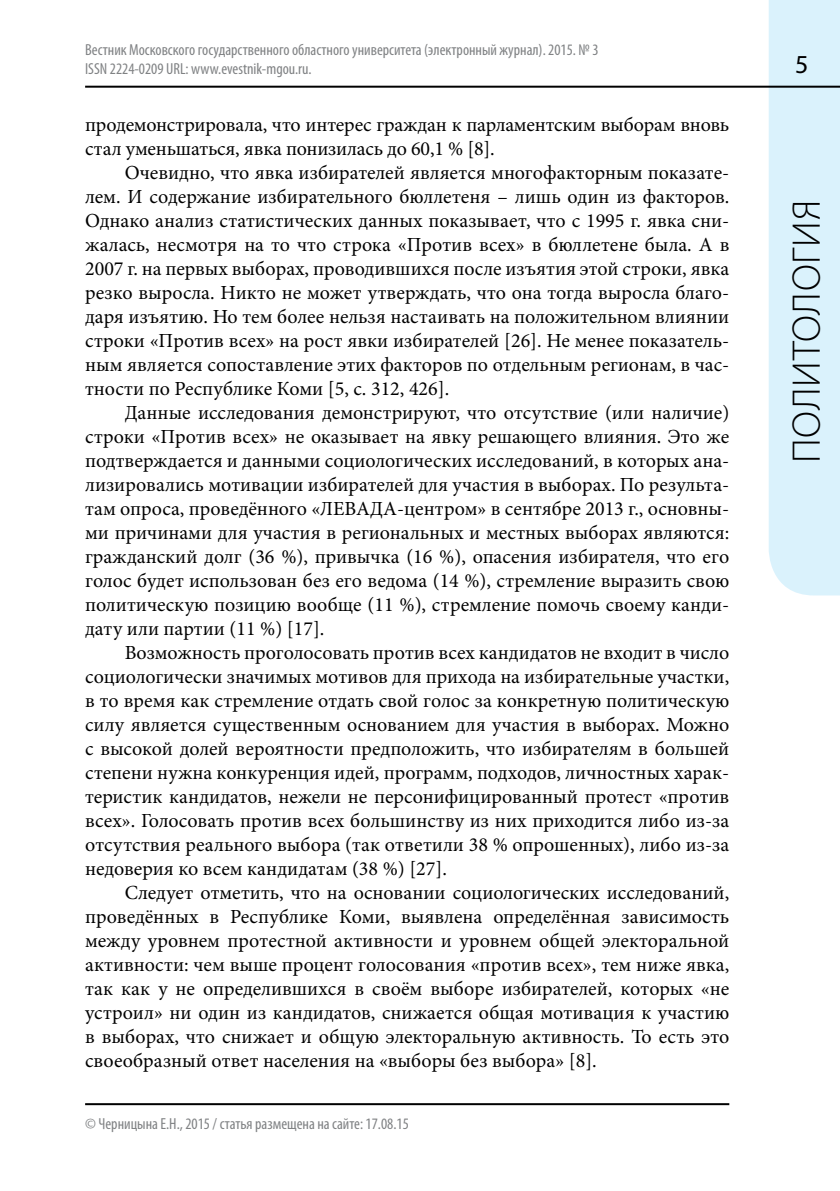
<style>
.page{position:relative;width:840px;height:1191px;background:#fff}
.page>*{position:absolute;margin:0;border:0;box-sizing:border-box;transform-origin:0 0}
.t1{font:300 40px "Myriad Pro";letter-spacing:.02em;color:#000}
.t2{font:20px/24px "Minion Pro";color:#000;text-align:justify}
.t3{font:condensed 16px/19.2px "Myriad Pro";color:#808284}
</style>
<div class="page">
<div style="left:768px;top:0;width:71px;height:595px;background:#daf2fc"></div>
<hr style="left:85px;top:86px;width:754px;height:2px;background:#000">
<hr style="left:85px;top:1103px;width:644px;height:2px;background:#000">
<p class="t3" style="left:85px;top:39px;width:514px">Вестник Московского государственного областного университета (электронный журнал). 2015. № 3<br>ISSN 2224-0209 URL: www.evestnik-mgou.ru.</p>
<p class="t2" style="left:85px;top:112px;width:645px">продемонстрировала, что интерес граждан к парламентским выборам вновь стал уменьшаться, явка понизилась до 60,1 % [8].</p>
<p class="t2" style="left:85px;top:160px;width:645px;text-indent:40px">Очевидно, что явка избирателей является многофакторным показате&shy;лем. И содержание избирательного бюллетеня – лишь один из факторов.<br>Однако анализ статистических данных показывает, что с 1995 г. явка сни&shy;жалась, несмотря на то что строка «Против всех» в бюллетене была. А в 2007 г. на первых выборах, проводившихся после изъятия этой строки, явка резко выросла. Никто не может утверждать, что она тогда выросла благо&shy;даря изъятию. Но тем более нельзя настаивать на положительном влиянии строки «Против всех» на рост явки избирателей [26]. Не менее показатель&shy;ным является сопоставление этих факторов по отдельным регионам, в час&shy;тности по Республике Коми [5, с. 312, 426].</p>
<p class="t2" style="left:85px;top:400px;width:645px;text-indent:40px">Данные исследования демонстрируют, что отсутствие (или наличие) строки «Против всех» не оказывает на явку решающего влияния. Это же подтверждается и данными социологических исследований, в которых ана&shy;лизировались мотивации избирателей для участия в выборах. По результа&shy;там опроса, проведённого «ЛЕВАДА-центром» в сентябре 2013 г., основны&shy;ми причинами для участия в региональных и местных выборах являются: гражданский долг (36 %), привычка (16 %), опасения избирателя, что его голос будет использован без его ведома (14 %), стремление выразить свою политическую позицию вообще (11 %), стремление помочь своему канди&shy;дату или партии (11 %) [17].</p>
<p class="t2" style="left:85px;top:640px;width:645px;text-indent:40px">Возможность проголосовать против всех кандидатов не входит в число социологически значимых мотивов для прихода на избирательные участки, в то время как стремление отдать свой голос за конкретную политическую силу является существенным основанием для участия в выборах. Можно с высокой долей вероятности предположить, что избирателям в большей степени нужна конкуренция идей, программ, подходов, личностных харак&shy;теристик кандидатов, нежели не персонифицированный протест «против всех». Голосовать против всех большинству из них приходится либо из-за отсутствия реального выбора (так ответили 38 % опрошенных), либо из-за недоверия ко всем кандидатам (38 %) [27].</p>
<p class="t2" style="left:85px;top:880px;width:645px;text-indent:40px">Следует отметить, что на основании социологических исследований, проведённых в Республике Коми, выявлена определённая зависимость между уровнем протестной активности и уровнем общей электоральной активности: чем выше процент голосования «против всех», тем ниже явка, так как у не определившихся в своём выборе избирателей, которых «не устроил» ни один из кандидатов, снижается общая мотивация к участию в выборах, что снижает и общую электоральную активность. То есть это своеобразный ответ населения на «выборы без выбора» [8].</p>
<p class="t3" style="left:85px;top:1114px;width:325px">© Черницына Е.Н., 2015 / статья размещена на сайте: 17.08.15</p>
<h1 class="t1" style="left:782px;top:463px;width:264px;rotate:-90deg">политология</h1>
</div>
